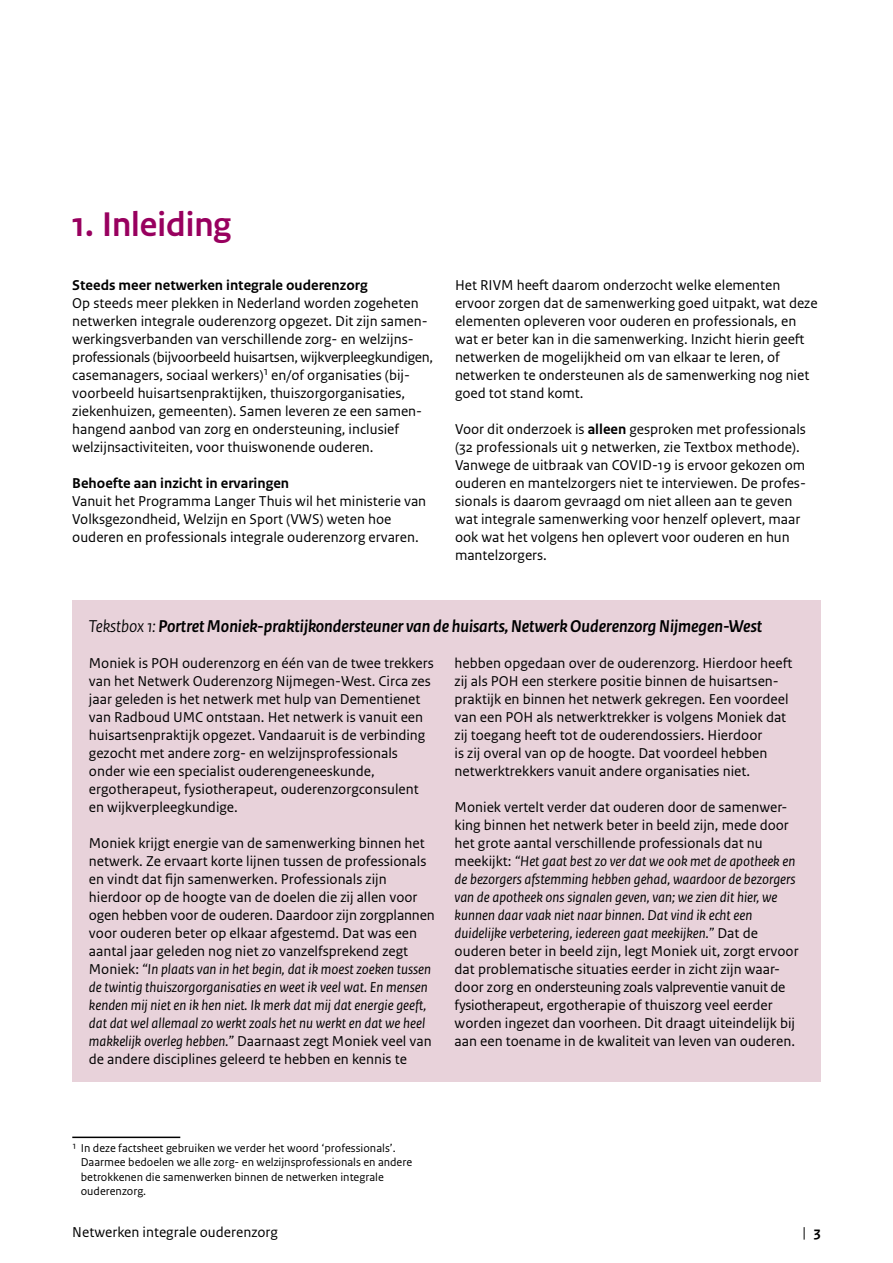
<style>
.page{position:relative;width:893px;height:1263px;background:#fff}
.page>*{position:absolute;margin:0;border:0;box-sizing:border-box;transform-origin:0 0}
._05_RIVM_Paragraafko{font:700 36px "Rijksoverheid Sans Heading";color:#98005f}
.H3_20_RIVM_Kader_Kop{font:italic 700 18px "Rijksoverheid Sans Heading";color:#000}
._22_RIVM_Kader_Brood{font:15px/18px "Rijksoverheid Sans Text";color:#000}
._10_RIVM_Broodtekst{font:15px/18px "Rijksoverheid Sans Text";color:#000}
.t1{font:700 15px "Rijksoverheid Sans Text";color:#000}
.Voetnoot_nieuw{font:12px/14.4px "Rijksoverheid Sans Text";color:#000}
.s1{font-weight:700}
.s2{font-weight:400}
.s3{font-style:italic}
</style>
<div class="page">
<hr style="left:72px;top:1136px;width:108px;height:2px;background:#000">
<div style="left:72px;top:600px;width:748px;height:482px;background:#e8d2da"></div>
<p class="_05_RIVM_Paragraafko" style="left:72px;top:204px;width:160px">1. Inleiding</p>
<h3 class="t1" style="left:72px;top:276px;width:297px">Steeds meer netwerken integrale ouderenzorg</h3>
<p class="_10_RIVM_Broodtekst" style="left:72px;top:294px;width:362px">Op steeds meer plekken in Nederland worden zogeheten netwerken integrale ouderenzorg opgezet. Dit zijn samen&shy;werkingsverbanden van verschillende zorg- en welzijns&shy;professionals (bijvoorbeeld huisartsen, wijkverpleegkundigen, casemanagers, sociaal werkers)<sup>1</sup> en/of organisaties (bij&shy;voorbeeld huisartsenpraktijken, thuiszorgorganisaties, ziekenhuizen, gemeenten). Samen leveren ze een samen&shy;hangend aanbod van zorg en ondersteuning, inclusief welzijnsactiviteiten, voor thuiswonende ouderen.</p>
<h3 class="t1" style="left:72px;top:474px;width:218px">Behoefte aan inzicht in ervaringen</h3>
<p class="_10_RIVM_Broodtekst" style="left:72px;top:492px;width:355px">Vanuit het Programma Langer Thuis wil het ministerie van<br>Volksgezondheid, Welzijn en Sport (VWS) weten hoe ouderen en professionals integrale ouderenzorg ervaren.</p>
<p class="_10_RIVM_Broodtekst" style="left:455px;top:276px;width:364px">Het RIVM heeft daarom onderzocht welke elementen ervoor zorgen dat de samenwerking goed uitpakt, wat deze elementen opleveren voor ouderen en professionals, en wat er beter kan in die samenwerking. Inzicht hierin geeft netwerken de mogelijkheid om van elkaar te leren, of netwerken te ondersteunen als de samenwerking nog niet goed tot stand komt.</p>
<p class="_10_RIVM_Broodtekst" style="left:455px;top:420px;width:352px">Voor dit onderzoek is <span class="s1">alleen</span> gesproken met professionals (32 professionals uit 9 netwerken, zie Textbox methode).<br>Vanwege de uitbraak van COVID-19 is ervoor gekozen om ouderen en mantelzorgers niet te interviewen. De profes&shy;sionals is daarom gevraagd om niet alleen aan te geven wat integrale samenwerking voor henzelf oplevert, maar ook wat het volgens hen oplevert voor ouderen en hun mantelzorgers.</p>
<h3 class="H3_20_RIVM_Kader_Kop" style="left:89px;top:616px;width:675px"><span class="s2">Tekstbox 1:</span> Portret Moniek-praktijkondersteuner van de huisarts, Netwerk Ouderenzorg Nijmegen-West</h3>
<p class="_22_RIVM_Kader_Brood" style="left:89px;top:654px;width:346px">Moniek is POH ouderenzorg en één van de twee trekkers van het Netwerk Ouderenzorg Nijmegen-West. Circa zes jaar geleden is het netwerk met hulp van Dementienet van Radboud UMC ontstaan. Het netwerk is vanuit een huisartsenpraktijk opgezet. Vandaaruit is de verbinding gezocht met andere zorg- en welzijnsprofessionals onder wie een specialist ouderengeneeskunde, ergotherapeut, fysiotherapeut, ouderenzorgconsulent en wijkverpleegkundige.</p>
<p class="_22_RIVM_Kader_Brood" style="left:89px;top:834px;width:347px">Moniek krijgt energie van de samenwerking binnen het netwerk. Ze ervaart korte lijnen tussen de professionals en vindt dat fijn samenwerken. Professionals zijn hierdoor op de hoogte van de doelen die zij allen voor ogen hebben voor de ouderen. Daardoor zijn zorgplannen voor ouderen beter op elkaar afgestemd. Dat was een aantal jaar geleden nog niet zo vanzelfsprekend zegt Moniek: <span class="s3">“In plaats van in het begin, dat ik moest zoeken tussen de twintig thuiszorgorganisaties en weet ik veel wat. En mensen kenden mij niet en ik hen niet. Ik merk dat mij dat energie geeft, dat dat wel allemaal zo werkt zoals het nu werkt en dat we heel makkelijk overleg hebben.”</span> Daarnaast zegt Moniek veel van de andere disciplines geleerd te hebben en kennis te</p>
<p class="_22_RIVM_Kader_Brood" style="left:455px;top:654px;width:339px">hebben opgedaan over de ouderenzorg. Hierdoor heeft zij als POH een sterkere positie binnen de huisartsen&shy;praktijk en binnen het netwerk gekregen. Een voordeel van een POH als netwerktrekker is volgens Moniek dat zij toegang heeft tot de ouderendossiers. Hierdoor<br>is zij overal van op de hoogte. Dat voordeel hebben netwerktrekkers vanuit andere organisaties niet.</p>
<p class="_22_RIVM_Kader_Brood" style="left:455px;top:798px;width:346px">Moniek vertelt verder dat ouderen door de samenwer&shy;king binnen het netwerk beter in beeld zijn, mede door het grote aantal verschillende professionals dat nu meekijkt: <span class="s3">“Het gaat best zo ver dat we ook met de apotheek en de bezorgers afstemming hebben gehad, waardoor de bezorgers van de apotheek ons signalen geven, van; we zien dit hier, we kunnen daar vaak niet naar binnen. Dat vind ik echt een duidelijke verbetering, iedereen gaat meekijken.”</span> Dat de ouderen beter in beeld zijn, legt Moniek uit, zorgt ervoor dat problematische situaties eerder in zicht zijn waar&shy;door zorg en ondersteuning zoals valpreventie vanuit de fysiotherapeut, ergotherapie of thuiszorg veel eerder worden ingezet dan voorheen. Dit draagt uiteindelijk bij aan een toename in de kwaliteit van leven van ouderen.</p>
<p class="Voetnoot_nieuw" style="left:81px;top:1141px;width:333px;text-indent:-9px">1 In deze factsheet gebruiken we verder het woord ‘professionals’.<br>Daarmee bedoelen we alle zorg- en welzijnsprofessionals en andere betrokkenen die samenwerken binnen de netwerken integrale ouderenzorg.</p>
<p class="_22_RIVM_Kader_Brood" style="left:72px;top:1223px;width:207px">Netwerken integrale ouderenzorg</p>
<p class="_22_RIVM_Kader_Brood" style="left:803px;top:1223px;width:20px">| <span class="s1">3</span></p>
</div>
